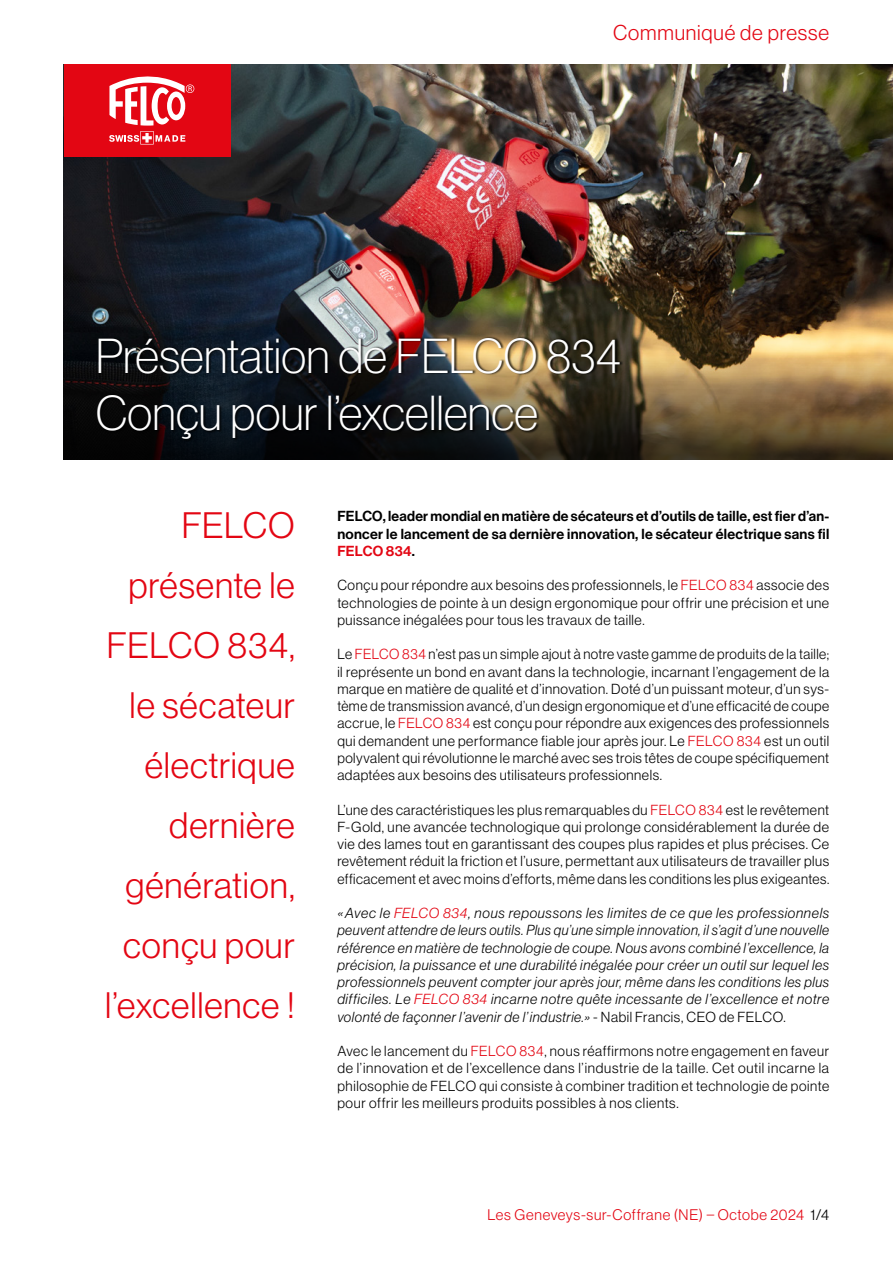
<style>
.page{position:relative;width:893px;height:1263px;background:#fff}
.page>*{position:absolute;margin:0;border:0;box-sizing:border-box;transform-origin:0 0}
.t1{font:48px/57.6px "N Haas Grotesk DS Pro 35 X Lt";letter-spacing:.005em;color:#fff}
.t2{font:36px/60px "N Haas Grotesk DS Pro 45 Lt";letter-spacing:.025em;color:#e30613;text-align:right}
.t3{font:21px "N Haas Grotesk DS Pro 45 Lt";letter-spacing:.04em;color:#e30613}
.t4{font:15px "N Haas Grotesk DS Pro 45 Lt";letter-spacing:.045em;color:#e30613}
.t5{font:14.25px/17.2px "N Haas Grotesk DS Pro 45 Lt";letter-spacing:.04em;color:#000;text-align:justify}
.t6{font:14.25px/17.2px "N Haas Grotesk DS Pro 46 Lt It";letter-spacing:.04em;color:#000;text-align:justify}
.t7{font:14.25px/17.2px "N Haas Grotesk DS Pro 65 Md";letter-spacing:.02em;color:#000;text-align:justify}
.s1{color:#e30613}
.s2{font-family:"N Haas Grotesk DS Pro 45 Lt"}
.s3{color:#000}
</style>
<div class="page">
<img style="left:64px;top:64px;width:829px;height:191px">
<img style="left:64px;top:255px;width:829px;height:204px">
<div style="left:98px;top:337px;width:526px;height:105px;background:#000;opacity:.8"></div>
<div style="left:64px;top:64px;width:167px;height:93px;background:#e30613"></div>
<svg style="left:109px;top:76px;width:85px;height:68px"></svg>
<h3 class="t3" style="left:613px;top:20px;width:218px">Communiqué de presse</h3>
<h1 class="t1" style="left:96px;top:327px;width:527px">Présentation de FELCO 834<br>Conçu pour l’excellence</h1>
<h2 class="t2" style="left:105px;top:495px;width:191px">FELCO présente le<br>FELCO 834, le sécateur électrique dernière génération, conçu pour l’excellence !</h2>
<p class="t7" style="left:337px;top:508px;width:493px">FELCO, leader mondial en matière de sécateurs et d’outils de taille, est fier d’an&shy;noncer le lancement de sa dernière innovation, le sécateur électrique sans fil <span class="s1">FELCO 834</span>.</p>
<p class="t5" style="left:337px;top:577px;width:493px">Conçu pour répondre aux besoins des professionnels, le <span class="s1">FELCO 834</span> associe des technologies de pointe à un design ergonomique pour offrir une précision et une puissance inégalées pour tous les travaux de taille.</p>
<p class="t5" style="left:337px;top:646px;width:493px">Le <span class="s1">FELCO 834</span> n’est pas un simple ajout à notre vaste gamme de produits de la taille; il représente un bond en avant dans la technologie, incarnant l’engagement de la marque en matière de qualité et d’innovation. Doté d’un puissant moteur, d’un sys&shy;tème de transmission avancé, d’un design ergonomique et d’une efficacité de coupe accrue, le <span class="s1">FELCO 834</span> est conçu pour répondre aux exigences des professionnels qui demandent une performance fiable jour après jour. Le <span class="s1">FELCO 834</span> est un outil polyvalent qui révolutionne le marché avec ses trois têtes de coupe spécifiquement adaptées aux besoins des utilisateurs professionnels.</p>
<p class="t5" style="left:337px;top:801px;width:493px">L’une des caractéristiques les plus remarquables du <span class="s1">FELCO 834</span> est le revêtement F-Gold, une avancée technologique qui prolonge considérablement la durée de vie des lames tout en garantissant des coupes plus rapides et plus précises. Ce revêtement réduit la friction et l’usure, permettant aux utilisateurs de travailler plus efficacement et avec moins d’efforts, même dans les conditions les plus exigeantes.</p>
<p class="t6" style="left:337px;top:904px;width:493px">« Avec le <span class="s1">FELCO 834</span>, nous repoussons les limites de ce que les professionnels peuvent attendre de leurs outils. Plus qu’une simple innovation, il s’agit d’une nouvelle référence en matière de technologie de coupe. Nous avons combiné l’excellence, la précision, la puissance et une durabilité inégalée pour créer un outil sur lequel les professionnels peuvent compter jour après jour, même dans les conditions les plus difficiles. Le <span class="s1">FELCO 834</span> incarne notre quête incessante de l’excellence et notre volonté de façonner l’avenir de l’industrie.» <span class="s2">- Nabil Francis, CEO de FELCO.</span></p>
<p class="t5" style="left:337px;top:1042px;width:493px">Avec le lancement du <span class="s1">FELCO 834</span>, nous réaffirmons notre engagement en faveur de l’innovation et de l’excellence dans l’industrie de la taille. Cet outil incarne la philosophie de FELCO qui consiste à combiner tradition et technologie de pointe pour offrir les meilleurs produits possibles à nos clients.</p>
<p class="t4" style="left:487px;top:1206px;width:343px">Les Geneveys-sur-Coffrane (NE) – Octobe 2024 <span class="s3">1/4</span></p>
</div>
